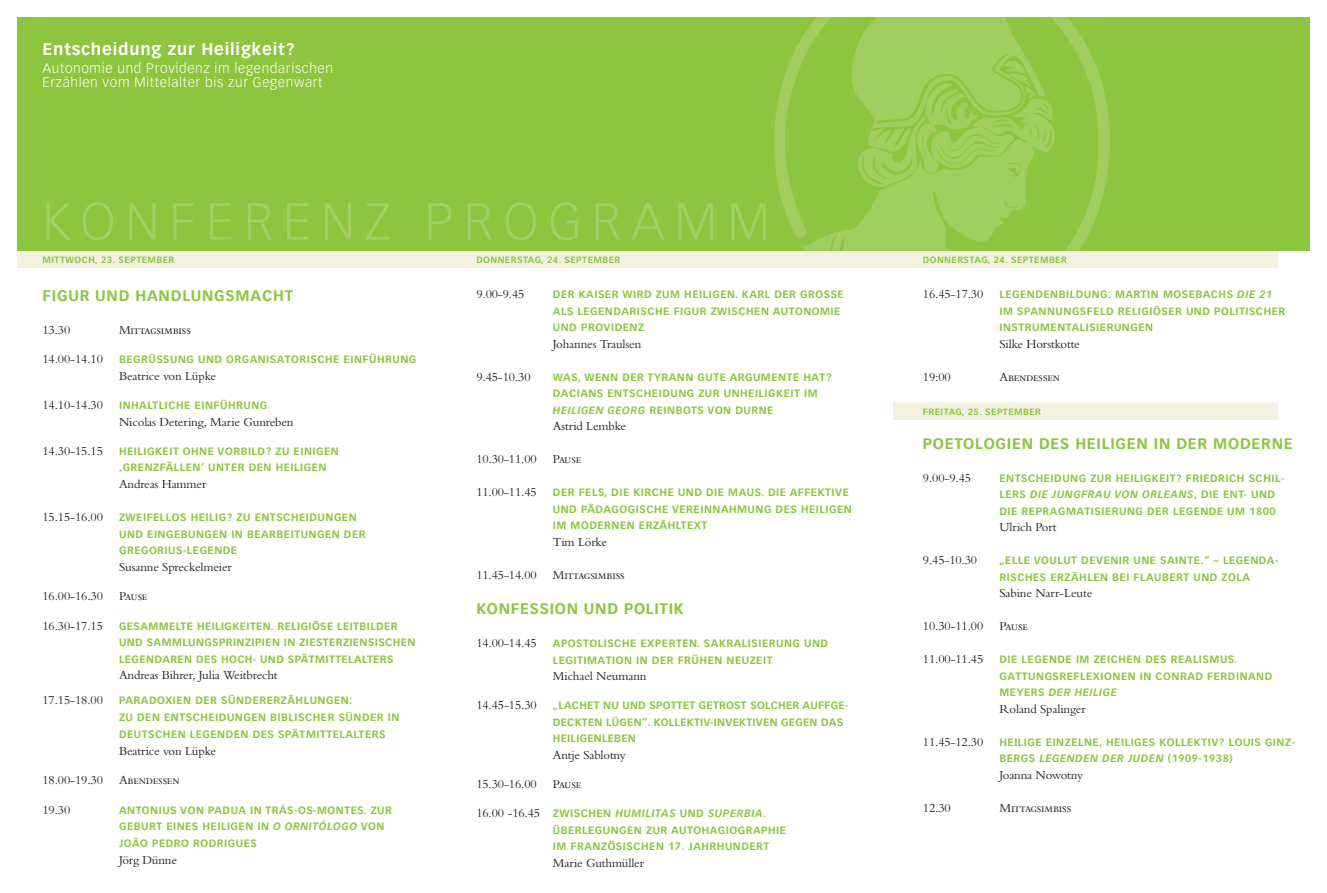
<style>
.page{position:relative;width:1327px;height:893px;background:#fff}
.page>*{position:absolute;margin:0;border:0;box-sizing:border-box;transform-origin:0 0}
.t1{font:300 51px "Vectora LT Pro";letter-spacing:.2em;color:#a2cf62}
.t2{font:700 16.5px "Vectora LT Pro";letter-spacing:.05em;color:#fff}
.t3{font:700 15px "Vectora LT Pro";letter-spacing:.05em;color:#8bc63e}
.t4{font:300 13.5px/13.5px "Vectora LT Pro";letter-spacing:.05em;color:#fff}
.t5{font:12.75px "Bembo MT Pro";letter-spacing:-.01em;color:#231f20}
.t6{font:700 10.5px/16.5px "Vectora LT Pro";letter-spacing:.05em;color:#8bc63e}
.t7{font:700 10.5px/16.5px "Vectora LT Pro";letter-spacing:.025em;color:#8bc63e}
.t8{font:700 9px "Vectora LT Pro";letter-spacing:.05em;color:#8bc63e}
.s1{font-style:italic}
.s2{font-family:"Bembo MT Pro";font-weight:400;font-size:12.75px;color:#231f20}
</style>
<div class="page">
<div style="left:17px;top:251px;width:876px;height:17px;background:#f4f1e0"></div>
<div style="left:893px;top:251px;width:384px;height:17px;background:#f4f1e0"></div>
<div style="left:893px;top:403px;width:384px;height:17px;background:#f4f1e0"></div>
<div style="left:17px;top:17px;width:1293px;height:234px;background:#8bc63e"></div>
<svg style="left:1056px;top:17px;width:54px;height:234px"></svg>
<svg style="left:774px;top:38px;width:28px;height:200px"></svg>
<svg style="left:802px;top:17px;width:254px;height:234px;fill:#a0ce5e"></svg>
<h2 class="t2" style="left:43px;top:39px;width:254px">Entscheidung zur Heiligkeit?</h2>
<p class="t4" style="left:43px;top:62px;width:292px">Autonomie und Providenz im legendarischen<br>Erzählen vom Mittelalter bis zur Gegenwart</p>
<h1 class="t1" style="left:43px;top:190px;width:729px">KONFERENZ PROGRAMM</h1>
<p class="t8" style="left:43px;top:254px;width:133px">MITTWOCH, 23. SEPTEMBER</p>
<p class="t8" style="left:476px;top:254px;width:145px">DONNERSTAG, 24. SEPTEMBER</p>
<p class="t8" style="left:923px;top:254px;width:145px">DONNERSTAG, 24. SEPTEMBER</p>
<h3 class="t3" style="left:43px;top:286px;width:252px">FIGUR UND HANDLUNGSMACHT</h3>
<p class="t5" style="left:43px;top:323px;width:29px">13.30</p>
<p class="t5" style="left:119px;top:323px;width:73px">Mittagsimbiss</p>
<p class="t5" style="left:43px;top:352px;width:62px">14.00-14.10</p>
<p class="t6" style="left:119px;top:351px;width:299px">BEGRÜSSUNG UND ORGANISATORISCHE EINFÜHRUNG</p>
<p class="t5" style="left:119px;top:368px;width:99px">Beatrice von Lüpke</p>
<p class="t5" style="left:43px;top:398px;width:62px">14.10-14.30</p>
<p class="t6" style="left:119px;top:397px;width:150px">INHALTLICHE EINFÜHRUNG</p>
<p class="t5" style="left:119px;top:414px;width:176px">Nicolas Detering, Marie Gunreben</p>
<p class="t5" style="left:43px;top:444px;width:62px">14.30-15.15</p>
<p class="t6" style="left:119px;top:443px;width:221px">HEILIGKEIT OHNE VORBILD? ZU EINIGEN ,GRENZFÄLLEN‘ UNTER DEN HEILIGEN</p>
<p class="t5" style="left:119px;top:477px;width:89px">Andreas Hammer</p>
<p class="t5" style="left:43px;top:510px;width:62px">15.15-16.00</p>
<p class="t6" style="left:119px;top:509px;width:248px">ZWEIFELLOS HEILIG? ZU ENTSCHEIDUNGEN<br>UND EINGEBUNGEN IN BEARBEITUNGEN DER<br>GREGORIUS-LEGENDE</p>
<p class="t5" style="left:119px;top:560px;width:114px">Susanne Spreckelmeier</p>
<p class="t5" style="left:43px;top:589px;width:62px">16.00-16.30</p>
<p class="t5" style="left:119px;top:589px;width:30px">Pause</p>
<p class="t5" style="left:43px;top:618px;width:62px">16.30-17.15</p>
<p class="t6" style="left:119px;top:617px;width:298px">GESAMMELTE HEILIGKEITEN. RELIGIÖSE LEITBILDER<br>UND SAMMLUNGSPRINZIPIEN IN ZIESTERZIENSISCHEN<br>LEGENDAREN DES HOCH- UND SPÄTMITTELALTERS</p>
<p class="t5" style="left:119px;top:668px;width:160px">Andreas Bihrer, Julia Weitbrecht</p>
<p class="t5" style="left:43px;top:693px;width:62px">17.15-18.00</p>
<p class="t6" style="left:119px;top:692px;width:282px">PARADOXIEN DER SÜNDERERZÄHLUNGEN:<br>ZU DEN ENTSCHEIDUNGEN BIBLISCHER SÜNDER IN<br>DEUTSCHEN LEGENDEN DES SPÄTMITTELALTERS</p>
<p class="t5" style="left:119px;top:743px;width:99px">Beatrice von Lüpke</p>
<p class="t5" style="left:43px;top:772px;width:62px">18.00-19.30</p>
<p class="t5" style="left:119px;top:772px;width:62px">Abendessen</p>
<p class="t5" style="left:43px;top:802px;width:29px">19.30</p>
<p class="t6" style="left:119px;top:801px;width:274px">ANTONIUS VON PADUA IN TRÁS-OS-MONTES. ZUR<br>GEBURT EINES HEILIGEN IN <span class="s1">O ORNITÓLOGO</span> VON<br>JOÃO PEDRO RODRIGUES</p>
<p class="t5" style="left:119px;top:852px;width:59px">Jörg Dünne</p>
<p class="t5" style="left:476px;top:287px;width:50px">9.00-9.45</p>
<p class="t6" style="left:553px;top:286px;width:292px">DER KAISER WIRD ZUM HEILIGEN. KARL DER GROSSE<br>ALS LEGENDARISCHE FIGUR ZWISCHEN AUTONOMIE<br>UND PROVIDENZ</p>
<p class="t5" style="left:553px;top:336px;width:90px">Johannes Traulsen</p>
<p class="t5" style="left:476px;top:369px;width:56px">9.45-10.30</p>
<p class="t6" style="left:553px;top:368px;width:280px">WAS, WENN DER TYRANN GUTE ARGUMENTE HAT?<br>DACIANS ENTSCHEIDUNG ZUR UNHEILIGKEIT IM<br><span class="s1">HEILIGEN GEORG</span> REINBOTS VON DURNE</p>
<p class="t5" style="left:553px;top:419px;width:75px">Astrid Lembke</p>
<p class="t5" style="left:476px;top:452px;width:62px">10.30-11.00</p>
<p class="t5" style="left:553px;top:452px;width:30px">Pause</p>
<p class="t5" style="left:476px;top:485px;width:62px">11.00-11.45</p>
<p class="t6" style="left:553px;top:484px;width:300px">DER FELS, DIE KIRCHE UND DIE MAUS. DIE AFFEKTIVE<br>UND PÄDAGOGISCHE VEREINNAHMUNG DES HEILIGEN<br>IM MODERNEN ERZÄHLTEXT</p>
<p class="t5" style="left:553px;top:534px;width:56px">Tim Lörke</p>
<p class="t5" style="left:476px;top:567px;width:62px">11.45-14.00</p>
<p class="t5" style="left:553px;top:567px;width:73px">Mittagsimbiss</p>
<h3 class="t3" style="left:476px;top:599px;width:209px">KONFESSION UND POLITIK</h3>
<p class="t5" style="left:476px;top:636px;width:62px">14.00-14.45</p>
<p class="t6" style="left:553px;top:635px;width:277px">APOSTOLISCHE EXPERTEN. SAKRALISIERUNG UND<br>LEGITIMATION IN DER FRÜHEN NEUZEIT</p>
<p class="t5" style="left:553px;top:669px;width:95px">Michael Neumann</p>
<p class="t5" style="left:476px;top:698px;width:62px">14.45-15.30</p>
<p class="t7" style="left:553px;top:697px;width:297px">„LACHET NU UND SPOTTET GETROST SOLCHER AUFFGE-<br>DECKTEN LÜGEN“. KOLLEKTIV-INVEKTIVEN GEGEN DAS<br>HEILIGENLEBEN</p>
<p class="t5" style="left:553px;top:747px;width:74px">Antje Sablotny</p>
<p class="t5" style="left:476px;top:777px;width:62px">15.30-16.00</p>
<p class="t5" style="left:553px;top:777px;width:30px">Pause</p>
<p class="t6" style="left:553px;top:805px;width:235px;text-indent:-77px"><span class="s2">16.00 -16.45</span> ZWISCHEN <span class="s1">HUMILITAS</span> UND <span class="s1">SUPERBIA</span>.<br>ÜBERLEGUNGEN ZUR AUTOHAGIOGRAPHIE<br>IM FRANZÖSISCHEN 17. JAHRHUNDERT</p>
<p class="t5" style="left:553px;top:855px;width:93px">Marie Guthmüller</p>
<p class="t5" style="left:923px;top:287px;width:62px">16.45-17.30</p>
<p class="t6" style="left:999px;top:286px;width:287px">LEGENDENBILDUNG: MARTIN MOSEBACHS <span class="s1">DIE 21<br></span>IM SPANNUNGSFELD RELIGIÖSER UND POLITISCHER<br>INSTRUMENTALISIERUNGEN</p>
<p class="t5" style="left:999px;top:336px;width:82px">Silke Horstkotte</p>
<p class="t5" style="left:923px;top:369px;width:29px">19:00</p>
<p class="t5" style="left:999px;top:369px;width:62px">Abendessen</p>
<p class="t8" style="left:923px;top:406px;width:120px">FREITAG, 25. SEPTEMBER</p>
<h3 class="t3" style="left:923px;top:434px;width:371px">POETOLOGIEN DES HEILIGEN IN DER MODERNE</h3>
<p class="t5" style="left:923px;top:470px;width:50px">9.00-9.45</p>
<p class="t6" style="left:999px;top:470px;width:286px">ENTSCHEIDUNG ZUR HEILIGKEIT? FRIEDRICH SCHIL-<br>LERS <span class="s1">DIE JUNGFRAU VON ORLEANS</span>, DIE ENT- UND<br>DIE REPRAGMATISIERUNG DER LEGENDE UM 1800</p>
<p class="t5" style="left:999px;top:520px;width:59px">Ulrich Port</p>
<p class="t5" style="left:923px;top:553px;width:56px">9.45-10.30</p>
<p class="t6" style="left:999px;top:552px;width:280px">„ELLE VOULUT DEVENIR UNE SAINTE.“ – LEGENDA-<br>RISCHES ERZÄHLEN BEI FLAUBERT UND ZOLA</p>
<p class="t5" style="left:999px;top:586px;width:94px">Sabine Narr-Leute</p>
<p class="t5" style="left:923px;top:619px;width:62px">10.30-11.00</p>
<p class="t5" style="left:999px;top:619px;width:30px">Pause</p>
<p class="t5" style="left:923px;top:652px;width:62px">11.00-11.45</p>
<p class="t6" style="left:999px;top:651px;width:274px">DIE LEGENDE IM ZEICHEN DES REALISMUS.<br>GATTUNGSREFLEXIONEN IN CONRAD FERDINAND<br>MEYERS <span class="s1">DER HEILIGE</span></p>
<p class="t5" style="left:999px;top:701px;width:88px">Roland Spalinger</p>
<p class="t5" style="left:923px;top:734px;width:62px">11.45-12.30</p>
<p class="t6" style="left:999px;top:734px;width:297px">HEILIGE EINZELNE, HEILIGES KOLLEKTIV? LOUIS GINZ-<br>BERGS <span class="s1">LEGENDEN DER JUDEN</span> (1909-1938)</p>
<p class="t5" style="left:999px;top:767px;width:85px">Joanna Nowotny</p>
<p class="t5" style="left:923px;top:800px;width:29px">12.30</p>
<p class="t5" style="left:999px;top:800px;width:73px">Mittagsimbiss</p>
</div>
